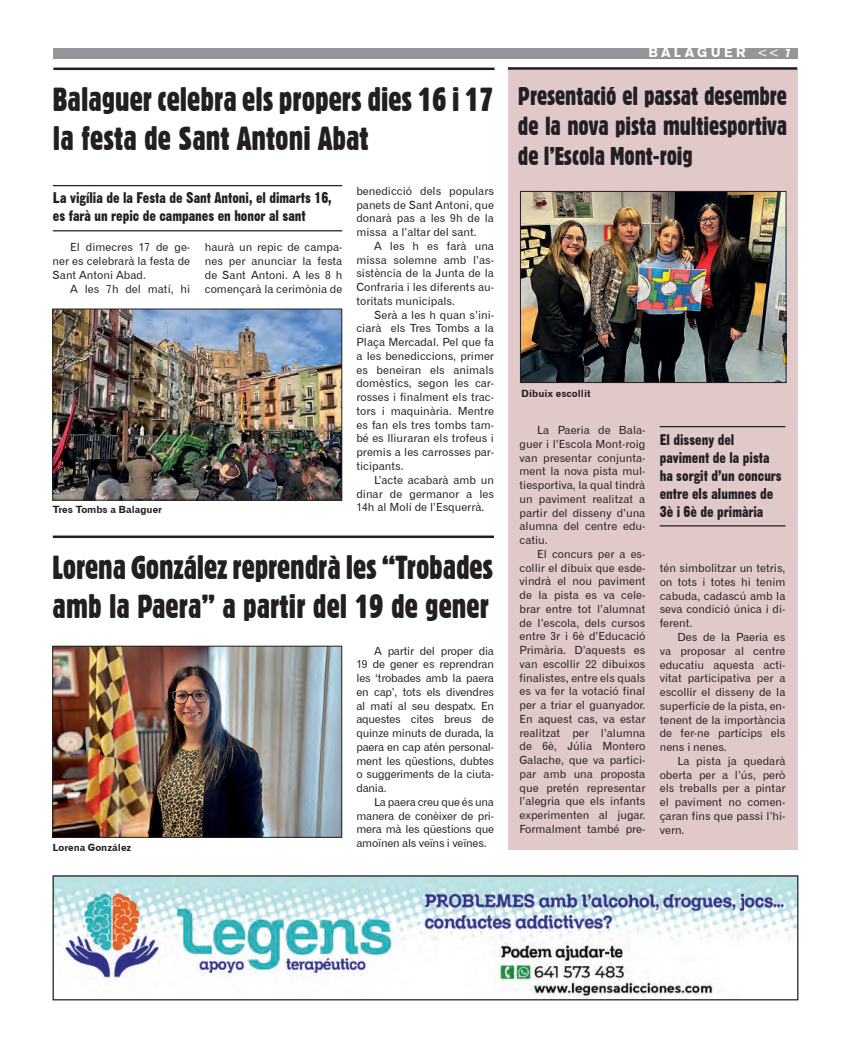
<style>
.page{position:relative;width:851px;height:1053px;background:#fff}
.page>*{position:absolute;margin:0;border:0;box-sizing:border-box;transform-origin:0 0}
.t1{font:32.5px/39px "Gothic 821 Condensed BT";color:#231f20}
.t2{font:25px/30px "Gothic 821 Condensed BT";letter-spacing:-.005em;color:#231f20;text-align:justify}
.t3{font:15px/18px "Gothic No 13 BT";color:#231f20}
.t4{font:13.75px "Gothic 725 BT Black A";letter-spacing:.25em;color:#fff}
.t5{font:11.25px/13.8px "Gothic 720 BT Roman B";color:#231f20;text-align:justify}
.t6{font:10px "Gothic 720 BT Bold B";color:#231f20}
.s1{font-family:"Gothic 720 BT Roman B"}
.s2{font-family:"Gothic 821 Condensed BT";font-size:11.25px}
</style>
<div class="page">
<div style="left:53px;top:48px;width:744px;height:10px;background:#939598"></div>
<img style="left:55px;top:877px;width:741px;height:121px">
<div style="left:53px;top:875px;width:745px;height:125px;border:1px solid #231f20"></div>
<img style="left:55px;top:311px;width:285px;height:187px">
<div style="left:53px;top:309px;width:289px;height:191px;border:1px solid #231f20"></div>
<hr style="left:53px;top:68px;width:441px;height:2px;background:#231f20">
<hr style="left:53px;top:185px;width:289px;height:1px;background:#231f20">
<hr style="left:53px;top:230px;width:289px;height:1px;background:#231f20">
<div style="left:508px;top:69px;width:289px;height:780px;background:#e0c9c8"></div>
<hr style="left:508px;top:67px;width:289px;height:3px;background:#231f20">
<hr style="left:53px;top:535px;width:441px;height:3px;background:#231f20">
<img style="left:55px;top:648px;width:285px;height:187px">
<div style="left:53px;top:646px;width:289px;height:191px;border:1px solid #231f20"></div>
<img style="left:522px;top:193px;width:262px;height:187px">
<div style="left:520px;top:191px;width:266px;height:191px;border:1px solid #231f20"></div>
<hr style="left:659px;top:426px;width:126px;height:1px;background:#231f20">
<hr style="left:659px;top:525px;width:126px;height:1px;background:#231f20">
<p class="t1" style="left:53px;top:79px;width:442px">Balaguer celebra els propers dies 16 i 17 la festa de Sant Antoni Abat</p>
<p class="t3" style="left:53px;top:188px;width:280px">La vigília de la Festa de Sant Antoni, el dimarts 16, es farà un repic de campanes en honor al sant</p>
<p class="t5" style="left:53px;top:240px;width:139px;text-indent:18px">El dimecres 17 de ge&shy;ner es celebrarà la festa de Sant Antoni Abad.</p>
<p class="t5" style="left:70px;top:281px;width:121px">A les 7h del matí, hi</p>
<p class="t5" style="left:205px;top:240px;width:139px">haurà un repic de campa&shy;nes per anunciar la festa de Sant Antoni. A les 8 h començarà la cerimònia de</p>
<p class="t6" style="left:53px;top:503px;width:111px">Tres Tombs a Balaguer</p>
<p class="t5" style="left:356px;top:184px;width:139px">benedicció dels populars panets de Sant Antoni, que donarà pas a les 9h de la missa a l’altar del sant.</p>
<p class="t5" style="left:356px;top:239px;width:139px;text-indent:18px">A les h es farà una missa solemne amb l’as&shy;sistència de la Junta de la Confraria i les diferents au&shy;toritats municipals.</p>
<p class="t5" style="left:356px;top:307px;width:139px;text-indent:18px">Serà a les h quan s’ini&shy;ciarà els Tres Tombs a la Plaça Mercadal. Pel que fa a les benediccions, primer es beneiran els animals domèstics, segon les car&shy;rosses i finalment els trac&shy;tors i maquinària. Mentre es fan els tres tombs tam&shy;bé es lliuraran els trofeus i premis a les carrosses par&shy;ticipants.</p>
<p class="t5" style="left:356px;top:472px;width:139px;text-indent:18px">L’acte acabarà amb un dinar de germanor a les 14h al Molí de l’Esquerrà.</p>
<p class="t1" style="left:53px;top:547px;width:442px">Lorena González reprendrà les “Trobades amb la Paera” a partir del 19 de gener</p>
<p class="t6" style="left:52px;top:840px;width:80px">Lorena González</p>
<p class="t5" style="left:356px;top:643px;width:139px;text-indent:18px">A partir del proper dia 19 de gener es reprendran les ‘trobades amb la paera en cap’, tots els divendres al matí al seu despatx. En aquestes cites breus de quinze minuts de durada, la paera en cap atén personal&shy;ment les qüestions, dubtes o suggeriments de la ciuta&shy;dania.</p>
<p class="t5" style="left:356px;top:794px;width:139px;text-indent:18px">La paera creu que és una manera de conèixer de pri&shy;mera mà les qüestions que amoïnen als veïns i veïnes.</p>
<p class="t4" style="left:648px;top:44px;width:143px">BALAGUER <span class="s1">&lt;&lt;</span> <span class="s2">7</span></p>
<p class="t2" style="left:518px;top:81px;width:271px">Presentació el passat desembre de la nova pista multiesportiva de l’Escola Mont-roig</p>
<p class="t6" style="left:521px;top:387px;width:71px">Dibuix escollit</p>
<p class="t5" style="left:519px;top:423px;width:127px;text-indent:18px">La Paeria de Bala&shy;guer i l’Escola Mont-roig van presentar conjunta&shy;ment la nova pista mul&shy;tiesportiva, la qual tindrà un paviment realitzat a partir del disseny d’una alumna del centre edu&shy;catiu.</p>
<p class="t5" style="left:519px;top:547px;width:127px;text-indent:18px">El concurs per a es&shy;collir el dibuix que esde&shy;vindrà el nou paviment de la pista es va cele&shy;brar entre tot l’alumnat de l’escola, dels cursos entre 3r i 6è d’Educació Primària. D’aquests es van escollir 22 dibuixos finalistes, entre els quals es va fer la votació final per a triar el guanyador.<br>En aquest cas, va estar realitzat per l’alumna de 6è, Júlia Montero Galache, que va partici&shy;par amb una proposta que pretén representar l’alegria que els infants experimenten al jugar.<br>Formalment també pre-</p>
<p class="t3" style="left:659px;top:430px;width:76px">El disseny del</p>
<p class="t3" style="left:659px;top:448px;width:124px">paviment de la pista ha sorgit d’un concurs entre els alumnes de<br>3è i 6è de primària</p>
<p class="t5" style="left:659px;top:561px;width:127px">tén simbolitzar un tetris, on tots i totes hi tenim cabuda, cadascú amb la seva condició única i di&shy;ferent.</p>
<p class="t5" style="left:659px;top:630px;width:127px;text-indent:18px">Des de la Paeria es va proposar al centre educatiu aquesta acti&shy;vitat participativa per a escollir el disseny de la superfície de la pista, en&shy;tenent de la importància de fer-ne partícips els nens i nenes.</p>
<p class="t5" style="left:659px;top:753px;width:127px;text-indent:18px">La pista ja quedarà oberta per a l’ús, però els treballs per a pintar el paviment no comen&shy;çaran fins que passi l’hi&shy;vern.</p>
</div>
